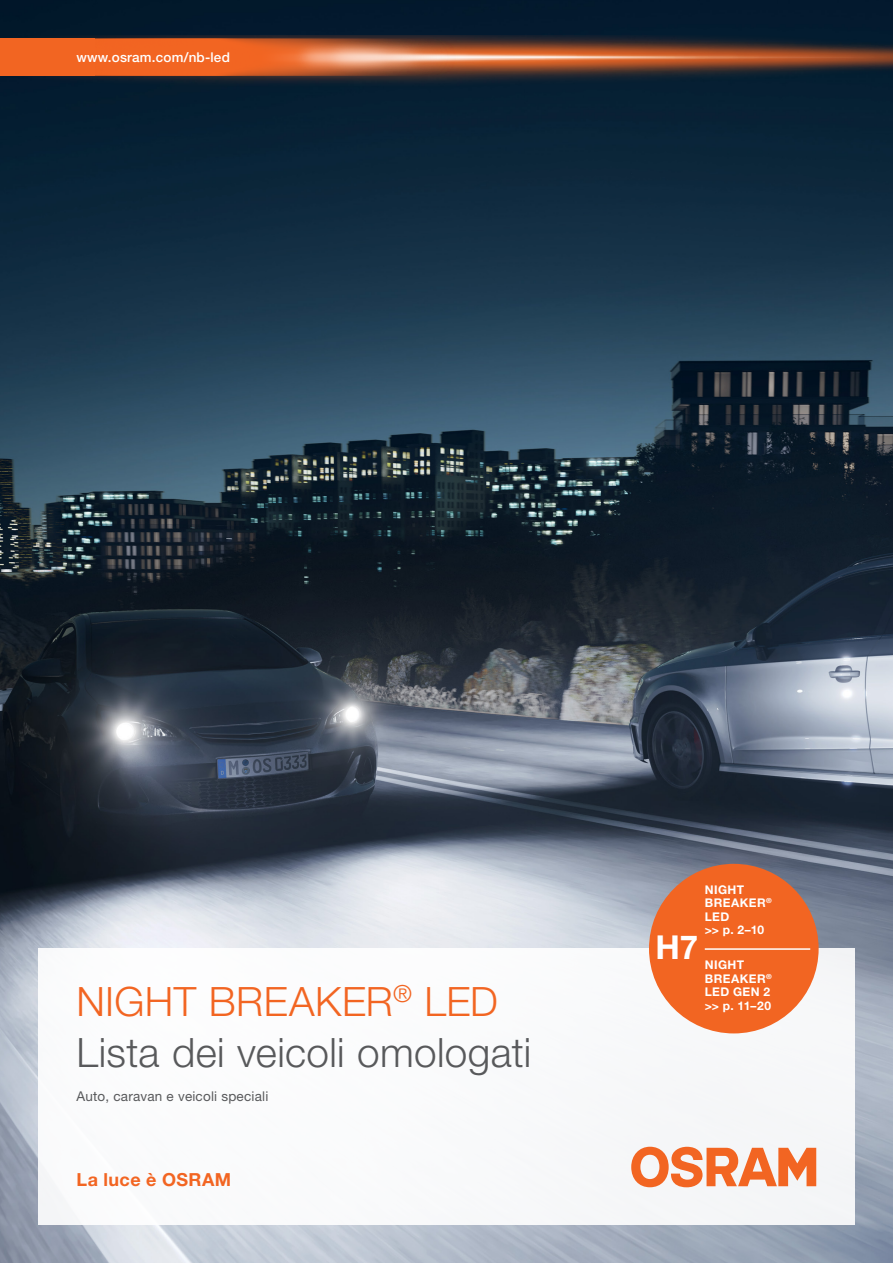
<style>
.page{position:relative;width:893px;height:1263px;background:#fff}
.page>*{position:absolute;margin:0;border:0;box-sizing:border-box;transform-origin:0 0}
.t1{font:300 40.5px/51px "Helvetica Neue LT Std";letter-spacing:.01em;color:#58595b}
.t2{font:700 33px "Helvetica Neue LT Std";color:#fff}
.t3{font:700 18px "Helvetica Neue LT Std";letter-spacing:.025em;color:#f26522}
.t4{font:13.5px "Helvetica Neue LT Std";letter-spacing:.015em;color:#58595b}
.t5{font:500 13.5px "Helvetica Neue LT Std";letter-spacing:.015em;color:#fff}
.t6{font:700 12px/13.5px "Helvetica Neue LT Std";letter-spacing:.04em;color:#fff}
.s1{color:#f26522}
</style>
<div class="page">
<img style="left:0;top:0;width:893px;height:1263px">
<div style="left:38px;top:948px;width:817px;height:277px;background:#fff"></div>
<svg style="left:0;top:35px;width:893px;height:52px;background:#4b3630"></svg>
<img style="left:94px;top:38px;width:380px;height:38px">
<img style="left:248px;top:35px;width:30px;height:52px">
<img style="left:278px;top:35px;width:194px;height:52px">
<div style="left:0;top:38px;width:94px;height:38px;background:#f26522"></div>
<div style="left:649px;top:864px;width:170px;height:169px;background:#f26522;border-radius:50%"></div>
<hr style="left:705px;top:948px;width:105px;height:2px;background:#fff">
<svg style="left:631px;top:1147px;width:185px;height:40px"></svg>
<p class="t5" style="left:77px;top:49px;width:155px">www.osram.com/nb-led</p>
<h1 class="t1" style="left:77px;top:975px;width:456px"><span class="s1">NIGHT BREAKER</span><sup>®</sup> <span class="s1">LED<br></span>Lista dei veicoli omologati</h1>
<p class="t4" style="left:77px;top:1088px;width:193px">Auto, caravan e veicoli speciali</p>
<h3 class="t3" style="left:77px;top:1169px;width:156px">La luce è OSRAM</h3>
<h2 class="t2" style="left:656px;top:927px;width:44px">H7</h2>
<p class="t6" style="left:705px;top:882px;width:69px">NIGHT<br>BREAKER<sup>®<br></sup>LED<br>&gt;&gt; p. 2–10</p>
<p class="t6" style="left:705px;top:958px;width:69px">NIGHT<br>BREAKER<sup>®<br></sup>LED GEN 2 &gt;&gt; p. 11–20</p>
</div>
